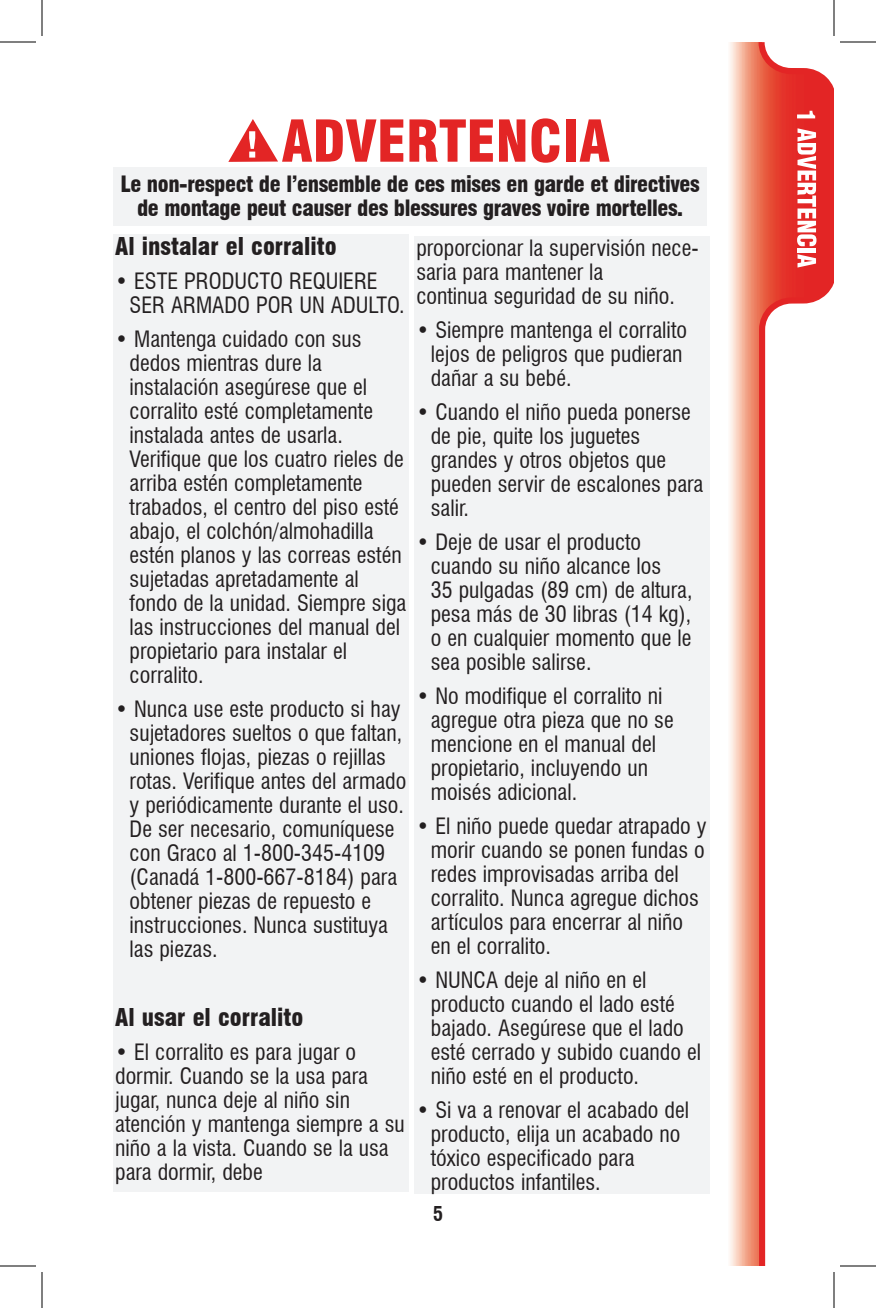
<style>
.page{position:relative;width:876px;height:1308px;background:#fff}
.page>*{position:absolute;margin:0;border:0;box-sizing:border-box;transform-origin:0 0}
.t1{font:900 condensed 56.2px "Swiss 721 BT";color:#e32525}
.t2{font:900 condensed 24px "Swiss 721 BT";color:#231f20}
.t3{font:condensed 22px/24px "Swiss 721 BT";color:#231f20}
.t4{font:900 condensed 22px/24px "Swiss 721 BT";letter-spacing:-.02em;color:#231f20;text-align:center}
.t5{font:700 condensed 20px "Swiss 721 BT";color:#231f20}
</style>
<div class="page">
<img style="left:730px;top:42px;width:29px;height:1224px">
<svg style="left:759px;top:42px;width:75px;height:1224px"></svg>
<hr style="left:830px;top:96px;width:4px;height:179px;background:#e32525">
<svg style="left:797px;top:111px;width:18px;height:7px"></svg>
<svg style="left:797px;top:128px;width:19px;height:118px"></svg>
<div style="left:798px;top:248px;width:18px;height:5px;background:#fff"></div>
<svg style="left:798px;top:254px;width:18px;height:14px"></svg>
<svg style="left:228px;top:119px;width:50px;height:43px"></svg>
<div style="left:113px;top:167px;width:594px;height:59px;background:#f2f3f4"></div>
<div style="left:113px;top:235px;width:295px;height:957px;background:#f2f3f4"></div>
<div style="left:414px;top:237px;width:296px;height:957px;background:#f2f3f4"></div>
<hr style="left:0;top:42px;width:36px;height:1px;background:#000">
<hr style="left:840px;top:42px;width:36px;height:1px;background:#000">
<hr style="left:0;top:1266px;width:36px;height:1px;background:#000">
<hr style="left:840px;top:1266px;width:36px;height:1px;background:#000">
<hr style="left:42px;top:0;width:1px;height:36px;background:#000">
<hr style="left:42px;top:1272px;width:1px;height:36px;background:#000">
<hr style="left:834px;top:0;width:1px;height:36px;background:#000">
<hr style="left:834px;top:1272px;width:1px;height:36px;background:#000">
<h1 class="t1" style="left:282px;top:108px;width:330px">ADVERTENCIA</h1>
<p class="t4" style="left:121px;top:173px;width:581px">Le non-respect de l’ensemble de ces mises en garde et directives de montage peut causer des blessures graves voire mortelles.</p>
<p class="t2" style="left:115px;top:232px;width:223px">Al instalar el corralito</p>
<p class="t3" style="left:130px;top:269px;width:277px;text-indent:-14px">• ESTE PRODUCTO REQUIERE<br>SER ARMADO POR UN ADULTO.</p>
<p class="t3" style="left:130px;top:327px;width:278px;text-indent:-14px">• Mantenga cuidado con sus dedos mientras dure la instalación asegúrese que el corralito esté completamente instalada antes de usarla.<br>Verifique que los cuatro rieles de arriba estén completamente trabados, el centro del piso esté abajo, el colchón/almohadilla estén planos y las correas estén sujetadas apretadamente al fondo de la unidad. Siempre siga las instrucciones del manual del propietario para instalar el corralito.</p>
<p class="t3" style="left:130px;top:697px;width:278px;text-indent:-14px">• Nunca use este producto si hay sujetadores sueltos o que faltan, uniones flojas, piezas o rejillas rotas. Verifique antes del armado y periódicamente durante el uso.<br>De ser necesario, comuníquese con Graco al 1-800-345-4109 (Canadá 1-800-667-8184) para obtener piezas de repuesto e instrucciones. Nunca sustituya las piezas.</p>
<p class="t3" style="left:416px;top:236px;width:284px">proporcionar la supervisión nece&shy;saria para mantener la<br>continua seguridad de su niño.</p>
<p class="t3" style="left:431px;top:318px;width:258px;text-indent:-14px">• Siempre mantenga el corralito lejos de peligros que pudieran dañar a su bebé.</p>
<p class="t3" style="left:431px;top:400px;width:274px;text-indent:-14px">• Cuando el niño pueda ponerse de pie, quite los juguetes grandes y otros objetos que pueden servir de escalones para salir.</p>
<p class="t3" style="left:431px;top:530px;width:263px;text-indent:-14px">• Deje de usar el producto cuando su niño alcance los<br>35 pulgadas (89 cm) de altura, pesa más de 30 libras (14 kg), o en cualquier momento que le sea posible salirse.</p>
<p class="t3" style="left:431px;top:684px;width:244px;text-indent:-14px">• No modifique el corralito ni agregue otra pieza que no se mencione en el manual del propietario, incluyendo un moisés adicional.</p>
<p class="t3" style="left:431px;top:814px;width:277px;text-indent:-14px">• El niño puede quedar atrapado y morir cuando se ponen fundas o redes improvisadas arriba del corralito. Nunca agregue dichos artículos para encerrar al niño en el corralito.</p>
<p class="t3" style="left:431px;top:968px;width:272px;text-indent:-14px">• NUNCA deje al niño en el producto cuando el lado esté bajado. Asegúrese que el lado esté cerrado y subido cuando el niño esté en el producto.</p>
<p class="t3" style="left:431px;top:1098px;width:260px;text-indent:-14px">• Si va a renovar el acabado del producto, elija un acabado no tóxico especificado para productos infantiles.</p>
<p class="t2" style="left:115px;top:1002px;width:190px">Al usar el corralito</p>
<p class="t3" style="left:115px;top:1040px;width:291px">• El corralito es para jugar o dormir. Cuando se la usa para jugar, nunca deje al niño sin atención y mantenga siempre a su niño a la vista. Cuando se la usa para dormir, debe</p>
<p class="t5" style="left:433px;top:1202px;width:11px">5</p>
</div>
